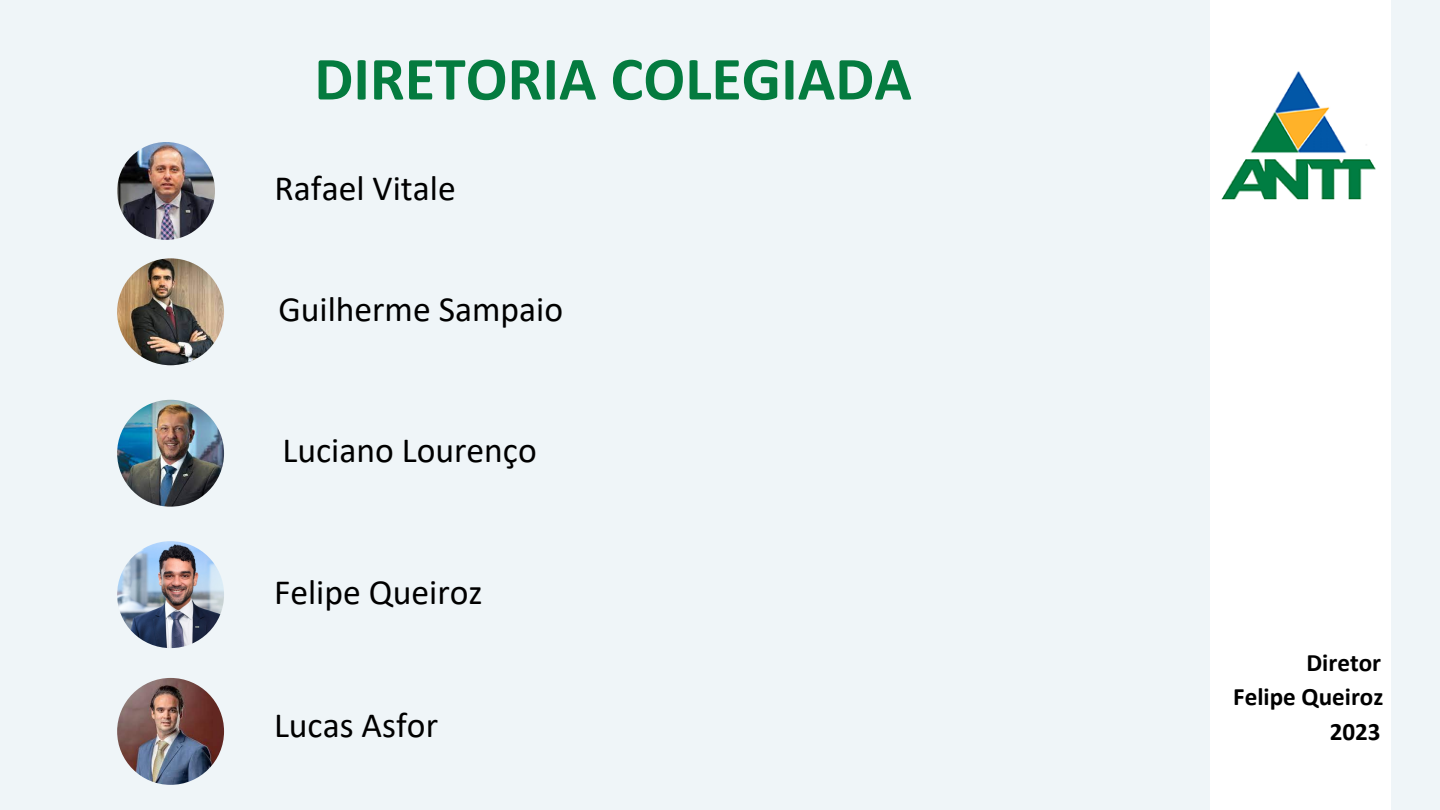
<style>
.page{position:relative;width:1440px;height:810px;background:#eff5f8}
.page>*{position:absolute;margin:0;border:0;box-sizing:border-box;transform-origin:0 0}
.t1{font:700 62px "Calibri";color:#047b3f}
.t2{font:35.6px "Calibri";color:#000}
.t3{font:700 25.1px "Calibri";color:#000}
</style>
<div class="page">
<div style="left:1211px;top:0;width:180px;height:810px;background:#fff"></div>
<img style="left:1221px;top:71px;width:155px;height:129px">
<img style="left:117px;top:142px;width:98px;height:98px;border-radius:50%">
<img style="left:117px;top:258px;width:107px;height:107px;border-radius:50%">
<img style="left:117px;top:400px;width:107px;height:107px;border-radius:50%">
<img style="left:117px;top:541px;width:107px;height:107px;border-radius:50%">
<img style="left:117px;top:678px;width:107px;height:107px;border-radius:50%">
<p class="t1" style="left:314px;top:53px;width:599px">DIRETORIA COLEGIADA</p>
<p class="t2" style="left:274px;top:173px;width:183px">Rafael Vitale</p>
<p class="t2" style="left:278px;top:294px;width:286px">Guilherme Sampaio</p>
<p class="t2" style="left:283px;top:436px;width:256px">Luciano Lourenço</p>
<p class="t2" style="left:274px;top:577px;width:210px">Felipe Queiroz</p>
<p class="t2" style="left:274px;top:710px;width:166px">Lucas Asfor</p>
<p class="t3" style="left:1307px;top:652px;width:76px">Diretor</p>
<p class="t3" style="left:1233px;top:686px;width:152px">Felipe Queiroz</p>
<p class="t3" style="left:1330px;top:721px;width:52px">2023</p>
</div>
